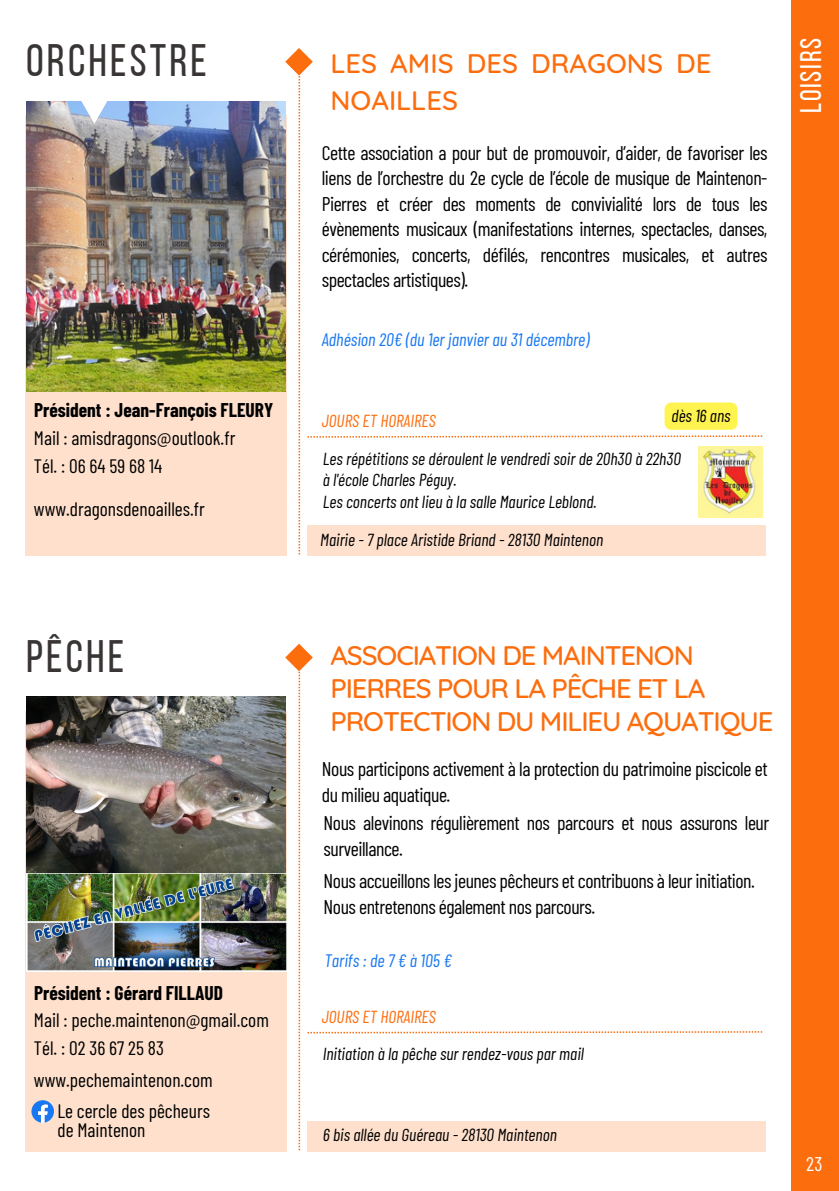
<style>
.page{position:relative;width:839px;height:1191px;background:#fff}
.page>*{position:absolute;margin:0;border:0;box-sizing:border-box;transform-origin:0 0}
.t1{font:45.4px "Bebas Neue";letter-spacing:.07em;color:#393535}
.t2{font:29.8px "Bebas Neue";letter-spacing:.06em;color:#fff}
.t3{font:500 27.4px/33px "Quicksand";letter-spacing:-.04em;color:#fc6d0e}
.t4{font:500 27.4px/37.6px "Quicksand";color:#fc6d0e}
.t5{font:19.8px/25.6px "Barlow Condensed";letter-spacing:-.025em;color:#000}
.t6{font:19.8px "Barlow Condensed";color:#fff}
.t7{font:19.4px "Barlow Condensed";color:#000}
.t8{font:700 19.4px "Barlow Condensed";color:#000}
.t9{font:italic 18px "Barlow Condensed";color:#1877f2}
.t10{font:italic 17.4px/21.8px "Barlow Condensed";color:#000}
.t11{font:italic 17.4px "Barlow Condensed";color:#fc6d0e}
</style>
<div class="page">
<div style="left:307px;top:525px;width:458px;height:31px;background:#fee0cc"></div>
<div style="left:790px;top:0;width:48px;height:1191px;background:#fc6d0e"></div>
<div style="left:26px;top:116px;width:261px;height:440px;background:#fee0cc"></div>
<img style="left:26px;top:102px;width:259px;height:289px">
<svg style="left:78px;top:101px;width:37px;height:40px"></svg>
<div style="left:307px;top:1121px;width:458px;height:30px;background:#fee0cc"></div>
<div style="left:26px;top:711px;width:261px;height:441px;background:#fee0cc"></div>
<svg style="left:78px;top:696px;width:37px;height:1px"></svg>
<svg style="left:31px;top:1100px;width:23px;height:23px"></svg>
<svg style="left:285px;top:644px;width:477px;height:506px"></svg>
<img style="left:26px;top:697px;width:261px;height:275px">
<svg style="left:285px;top:48px;width:477px;height:506px"></svg>
<p class="t1" style="left:26px;top:42px;width:182px">ORCHESTRE</p>
<p class="t8" style="left:34px;top:398px;width:241px">Président : Jean-François FLEURY</p>
<p class="t7" style="left:34px;top:426px;width:203px">Mail : amisdragons@outlook.fr</p>
<p class="t7" style="left:34px;top:453px;width:130px">Tél. : 06 64 59 68 14</p>
<p class="t7" style="left:34px;top:497px;width:172px">www.dragonsdenoailles.fr</p>
<p class="t1" style="left:26px;top:638px;width:100px">PÊCHE</p>
<p class="t8" style="left:34px;top:980px;width:190px">Président : Gérard FILLAUD</p>
<p class="t7" style="left:34px;top:1008px;width:236px">Mail : peche.maintenon@gmail.com</p>
<p class="t7" style="left:34px;top:1036px;width:131px">Tél. : 02 36 67 25 83</p>
<p class="t7" style="left:34px;top:1068px;width:180px">www.pechemaintenon.com</p>
<p class="t7" style="left:57px;top:1098px;width:154px">Le cercle des pêcheurs</p>
<p class="t7" style="left:57px;top:1118px;width:89px">de Maintenon</p>
<p class="t4" style="left:330px;top:43px;width:382px">LES AMIS DES DRAGONS DE<br>NOAILLES</p>
<p class="t5" style="left:322px;top:139px;width:447px;text-align:justify">Cette association a pour but de promouvoir, d’aider, de favoriser les liens de l’orchestre du 2e cycle de l’école de musique de Maintenon-Pierres et créer des moments de convivialité lors de tous les évènements musicaux (manifestations internes, spectacles, danses, cérémonies, concerts, défilés, rencontres musicales, et autres spectacles artistiques).</p>
<p class="t9" style="left:322px;top:328px;width:269px">Adhésion 20€ (du 1er janvier au 31 décembre)</p>
<p class="t11" style="left:322px;top:410px;width:116px">JOURS ET HORAIRES</p>
<p class="t10" style="left:671px;top:404px;width:60px">dès 16 ans</p>
<p class="t10" style="left:323px;top:447px;width:359px">Les répétitions se déroulent le vendredi soir de 20h30 à 22h30 à l'école Charles Péguy.</p>
<p class="t10" style="left:323px;top:490px;width:275px">Les concerts ont lieu à la salle Maurice Leblond.</p>
<p class="t10" style="left:320px;top:528px;width:284px">Mairie - 7 place Aristide Briand - 28130 Maintenon</p>
<p class="t2" style="left:798px;top:113px;width:77px;rotate:-90deg">loisirs</p>
<p class="t3" style="left:330px;top:638px;width:444px">ASSOCIATION DE MAINTENON<br>PIERRES POUR LA PÊCHE ET LA<br>PROTECTION DU MILIEU AQUATIQUE</p>
<p class="t5" style="left:322px;top:756px;width:447px">Nous participons activement à la protection du patrimoine piscicole et du milieu aquatique.</p>
<p class="t5" style="left:323px;top:809px;width:447px">Nous alevinons régulièrement nos parcours et nous assurons leur surveillance.</p>
<p class="t5" style="left:323px;top:867px;width:433px">Nous accueillons les jeunes pêcheurs et contribuons à leur initiation.</p>
<p class="t5" style="left:323px;top:893px;width:273px">Nous entretenons également nos parcours.</p>
<p class="t9" style="left:324px;top:949px;width:129px">Tarifs : de 7 € à 105 €</p>
<p class="t11" style="left:322px;top:1006px;width:116px">JOURS ET HORAIRES</p>
<p class="t10" style="left:323px;top:1042px;width:263px">Initiation à la pêche sur rendez-vous par mail</p>
<p class="t10" style="left:323px;top:1123px;width:235px">6 bis allée du Guéreau - 28130 Maintenon</p>
<p class="t6" style="left:806px;top:1151px;width:18px">23</p>
</div>
